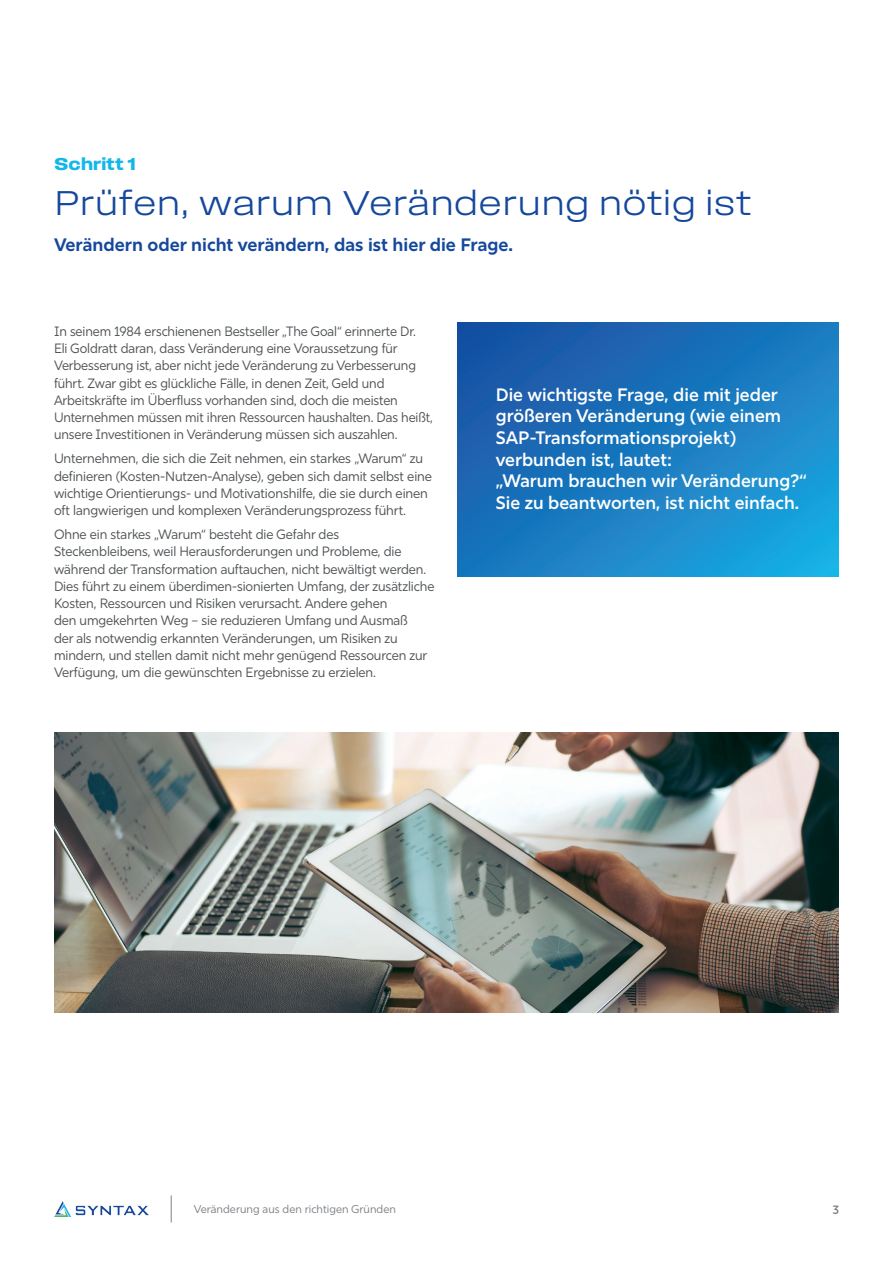
<style>
.page{position:relative;width:893px;height:1263px;background:#fff}
.page>*{position:absolute;margin:0;border:0;box-sizing:border-box;transform-origin:0 0}
.t1{font:36px "Field Gothic No.71 Light Wide";color:#15489d}
.t2{font:600 18px/21.6px "Rig Sans";color:#fff}
.t3{font:700 18px "Rig Sans";color:#15489d}
.t4{font:18px "Field Gothic No.74 Demi Wide";color:#14b7e8}
.t5{font:13.5px/17.2px "Rig Sans";letter-spacing:-.01em;color:#505457}
.t6{font:600 12px "Rig Sans";color:#7e8287}
.t7{font:11.25px "Rig Sans";color:#7e8287}
</style>
<div class="page">
<img style="left:54px;top:1201px;width:95px;height:15px">
<svg style="left:171px;top:1195px;width:1px;height:27px"></svg>
<svg style="left:458px;top:323px;width:381px;height:254px;background:#1a7ac0"></svg>
<img style="left:54px;top:732px;width:785px;height:280px">
<h2 class="t4" style="left:54px;top:154px;width:84px">Schritt 1</h2>
<h1 class="t1" style="left:54px;top:183px;width:699px">Prüfen, warum Veränderung nötig ist</h1>
<h2 class="t3" style="left:54px;top:233px;width:460px">Verändern oder nicht verändern, das ist hier die Frage.</h2>
<p class="t5" style="left:54px;top:323px;width:380px">In seinem 1984 erschienenen Bestseller „The Goal“ erinnerte Dr.<br>Eli Goldratt daran, dass Veränderung eine Voraussetzung für Verbesserung ist, aber nicht jede Veränderung zu Verbesserung führt. Zwar gibt es glückliche Fälle, in denen Zeit, Geld und Arbeitskräfte im Überfluss vorhanden sind, doch die meisten Unternehmen müssen mit ihren Ressourcen haushalten. Das heißt, unsere Investitionen in Veränderung müssen sich auszahlen.</p>
<p class="t5" style="left:54px;top:450px;width:380px">Unternehmen, die sich die Zeit nehmen, ein starkes „Warum“ zu definieren (Kosten-Nutzen-Analyse), geben sich damit selbst eine wichtige Orientierungs- und Motivationshilfe, die sie durch einen oft langwierigen und komplexen Veränderungsprozess führt.</p>
<p class="t5" style="left:54px;top:526px;width:382px">Ohne ein starkes „Warum“ besteht die Gefahr des Steckenbleibens, weil Herausforderungen und Probleme, die während der Transformation auftauchen, nicht bewältigt werden.<br>Dies führt zu einem überdimen-sionierten Umfang, der zusätzliche Kosten, Ressourcen und Risiken verursacht. Andere gehen<br>den umgekehrten Weg – sie reduzieren Umfang und Ausmaß<br>der als notwendig erkannten Veränderungen, um Risiken zu mindern, und stellen damit nicht mehr genügend Ressourcen zur Verfügung, um die gewünschten Ergebnisse zu erzielen.</p>
<h2 class="t2" style="left:496px;top:384px;width:313px">Die wichtigste Frage, die mit jeder größeren Veränderung (wie einem SAP-Transformationsprojekt) verbunden ist, lautet:<br>„Warum brauchen wir Veränderung?“ Sie zu beantworten, ist nicht einfach.</h2>
<p class="t7" style="left:194px;top:1202px;width:204px">Veränderung aus den richtigen Gründen</p>
<p class="t6" style="left:833px;top:1202px;width:8px">3</p>
</div>
